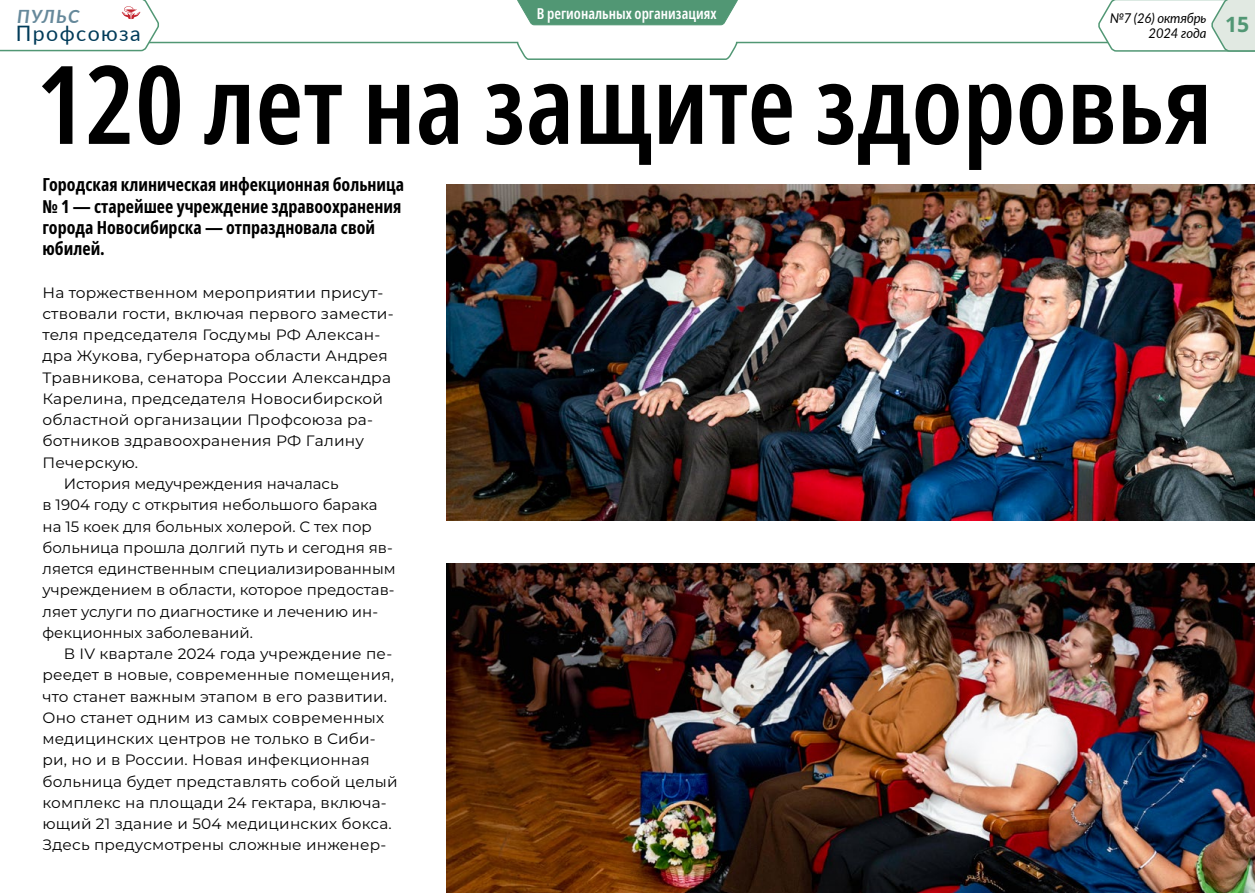
<style>
.page{position:relative;width:1255px;height:893px;background:#fff}
.page>*{position:absolute;margin:0;border:0;box-sizing:border-box;transform-origin:0 0}
.t1{font:600 extra-condensed 108.6px "Noto Sans";color:#000}
.t2{font:21.3px "Lato";letter-spacing:.07em;color:#003b59}
.t3{font:italic 700 18.3px "Lato";letter-spacing:.07em;color:#66899b}
.t4{font:700 extra-condensed 18px/21.3px "Noto Sans";color:#000}
.t5{font:15px "Montserrat";letter-spacing:.01em;color:#000}
.t6{font:600 extra-condensed 15px "Noto Sans";color:#fff}
.t7{font:italic 13.5px/15.3px "Lato";letter-spacing:-.01em;color:#000}
</style>
<div class="page">
<img style="left:446px;top:185px;width:808px;height:336px">
<img style="left:446px;top:563px;width:808px;height:330px">
<svg style="left:161px;top:41px;width:935px;height:19px"></svg>
<svg style="left:1096px;top:0;width:158px;height:52px"></svg>
<svg style="left:517px;top:0;width:221px;height:26px;background:#60a080"></svg>
<svg style="left:0;top:0;width:161px;height:52px"></svg>
<p class="t3" style="left:17px;top:3px;width:64px">ПУЛЬС</p>
<h2 class="t2" style="left:16px;top:18px;width:126px">Профсоюза</h2>
<p class="t6" style="left:537px;top:3px;width:181px">В региональных организациях</p>
<p class="t7" style="left:1148px;top:10px;width:102px;text-indent:-39px">№7 (26) октябрь<br>2024 года <sup>15</sup></p>
<h1 class="t1" style="left:36px;top:27px;width:1177px">120 лет на защите здоровья</h1>
<p class="t4" style="left:43px;top:174px;width:363px">Городская клиническая инфекционная больница № 1 — старейшее учреждение здравоохранения города Новосибирска — отпраздновала свой юбилей.</p>
<p class="t5" style="left:43px;top:282px;width:342px">На торжественном мероприятии присут-</p>
<p class="t5" style="left:43px;top:303px;width:352px">ствовали гости, включая первого замести-</p>
<p class="t5" style="left:43px;top:325px;width:339px">теля председателя Госдумы РФ Алексан-</p>
<p class="t5" style="left:43px;top:346px;width:347px">дра Жукова, губернатора области Андрея</p>
<p class="t5" style="left:43px;top:367px;width:350px">Травникова, сенатора России Александра</p>
<p class="t5" style="left:43px;top:388px;width:342px">Карелина, председателя Новосибирской</p>
<p class="t5" style="left:43px;top:410px;width:332px">областной организации Профсоюза ра-</p>
<p class="t5" style="left:43px;top:431px;width:323px">ботников здравоохранения РФ Галину</p>
<p class="t5" style="left:43px;top:452px;width:97px">Печерскую.</p>
<p class="t5" style="left:64px;top:473px;width:276px">История медучреждения началась</p>
<p class="t5" style="left:43px;top:495px;width:336px">в 1904 году с открытия небольшого барака</p>
<p class="t5" style="left:43px;top:516px;width:331px">на 15 коек для больных холерой. С тех пор</p>
<p class="t5" style="left:43px;top:537px;width:352px">больница прошла долгий путь и сегодня яв-</p>
<p class="t5" style="left:43px;top:558px;width:355px">ляется единственным специализированным</p>
<p class="t5" style="left:43px;top:580px;width:353px">учреждением в области, которое предостав-</p>
<p class="t5" style="left:43px;top:601px;width:337px">ляет услуги по диагностике и лечению ин-</p>
<p class="t5" style="left:43px;top:622px;width:212px">фекционных заболеваний.</p>
<p class="t5" style="left:64px;top:643px;width:330px">В IV квартале 2024 года учреждение пе-</p>
<p class="t5" style="left:43px;top:665px;width:353px">реедет в новые, современные помещения,</p>
<p class="t5" style="left:43px;top:686px;width:346px">что станет важным этапом в его развитии.</p>
<p class="t5" style="left:43px;top:707px;width:343px">Оно станет одним из самых современных</p>
<p class="t5" style="left:43px;top:728px;width:335px">медицинских центров не только в Сиби-</p>
<p class="t5" style="left:43px;top:750px;width:329px">ри, но и в России. Новая инфекционная</p>
<p class="t5" style="left:43px;top:771px;width:356px">больница будет представлять собой целый</p>
<p class="t5" style="left:43px;top:792px;width:345px">комплекс на площади 24 гектара, включа-</p>
<p class="t5" style="left:43px;top:814px;width:350px">ющий 21 здание и 504 медицинских бокса.</p>
<p class="t5" style="left:43px;top:835px;width:345px">Здесь предусмотрены сложные инженер-</p>
</div>
